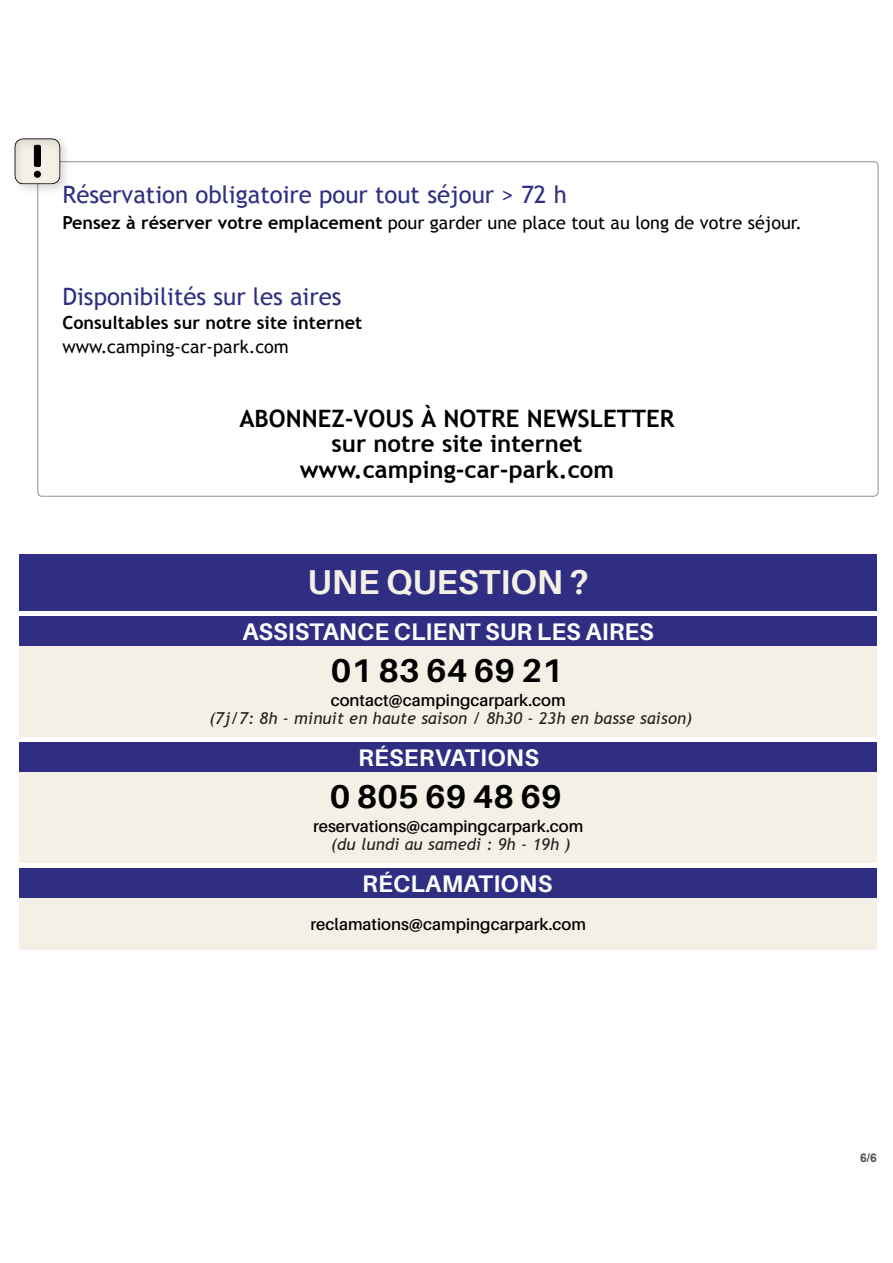
<style>
.page{position:relative;width:893px;height:1263px;background:#fff}
.page>*{position:absolute;margin:0;border:0;box-sizing:border-box;transform-origin:0 0}
.t1{font:700 34.5px "Aileron";color:#f4f0e6}
.t2{font:700 33px "Aileron";color:#000}
.t3{font:700 24px "Trebuchet MS";color:#000}
.t4{font:24px "Trebuchet MS";color:#2f2e82}
.t5{font:700 24px "Aileron";color:#fff}
.t6{font:18px "Trebuchet MS";color:#000}
.t7{font:700 18px "Trebuchet MS";color:#000}
.t8{font:600 16.5px "Aileron";color:#000}
.t9{font:italic 16.5px "Trebuchet MS";letter-spacing:.01em;color:#231f20}
.t10{font:700 12px "Arial";color:#535355}
.s1{font-weight:700}
</style>
<div class="page">
<div style="left:19px;top:554px;width:858px;height:57px;background:#2f2e82"></div>
<div style="left:19px;top:616px;width:858px;height:30px;background:#2f2e82"></div>
<div style="left:19px;top:646px;width:858px;height:91px;background:#f4f0e6"></div>
<div style="left:11px;top:134px;width:62px;height:63px;background:#231f20;opacity:.17"></div>
<div style="left:14px;top:136px;width:49px;height:49px;background:#231f20;opacity:.15"></div>
<div style="left:34px;top:145px;width:6px;height:21px;background:#000;border-radius:2px"></div>
<div style="left:34px;top:145px;width:7px;height:22px;border:1px solid #000;border-radius:2px"></div>
<div style="left:34px;top:171px;width:7px;height:7px;background:#000;border-radius:50%"></div>
<div style="left:19px;top:742px;width:858px;height:30px;background:#2f2e82"></div>
<div style="left:19px;top:772px;width:858px;height:91px;background:#f4f0e6"></div>
<div style="left:19px;top:868px;width:858px;height:31px;background:#2f2e82"></div>
<div style="left:19px;top:899px;width:858px;height:51px;background:#f4f0e6"></div>
<p class="t4" style="left:62px;top:181px;width:506px">Réservation obligatoire pour tout séjour &gt; 72 h</p>
<p class="t6" style="left:62px;top:212px;width:741px"><span class="s1">Pensez à réserver votre emplacement</span> pour garder une place tout au long de votre séjour.</p>
<p class="t4" style="left:62px;top:283px;width:281px">Disponibilités sur les aires</p>
<p class="t7" style="left:62px;top:312px;width:301px">Consultables sur notre site internet</p>
<p class="t6" style="left:62px;top:336px;width:228px">www.camping-car-park.com</p>
<p class="t3" style="left:239px;top:403px;width:437px">ABONNEZ-VOUS À NOTRE NEWSLETTER</p>
<p class="t3" style="left:331px;top:429px;width:252px">sur notre site internet</p>
<p class="t3" style="left:300px;top:454px;width:316px">www.camping-car-park.com</p>
<p class="t1" style="left:308px;top:563px;width:283px">UNE QUESTION ?</p>
<p class="t5" style="left:243px;top:618px;width:413px">ASSISTANCE CLIENT SUR LES AIRES</p>
<p class="t2" style="left:331px;top:652px;width:233px">01 83 64 69 21</p>
<p class="t8" style="left:331px;top:691px;width:236px">contact@campingcarpark.com</p>
<p class="t9" style="left:209px;top:708px;width:484px">(7j/7: 8h - minuit en haute saison / 8h30 - 23h en basse saison)</p>
<p class="t5" style="left:358px;top:744px;width:182px">RÉSERVATIONS</p>
<p class="t2" style="left:330px;top:778px;width:233px">0 805 69 48 69</p>
<p class="t8" style="left:313px;top:817px;width:272px">reservations@campingcarpark.com</p>
<p class="t9" style="left:331px;top:834px;width:241px">(du lundi au samedi : 9h - 19h )</p>
<p class="t5" style="left:362px;top:871px;width:192px">RÉCLAMATIONS</p>
<p class="t8" style="left:310px;top:915px;width:277px">reclamations@campingcarpark.com</p>
<p class="t10" style="left:860px;top:1150px;width:18px">6/6</p>
</div>
